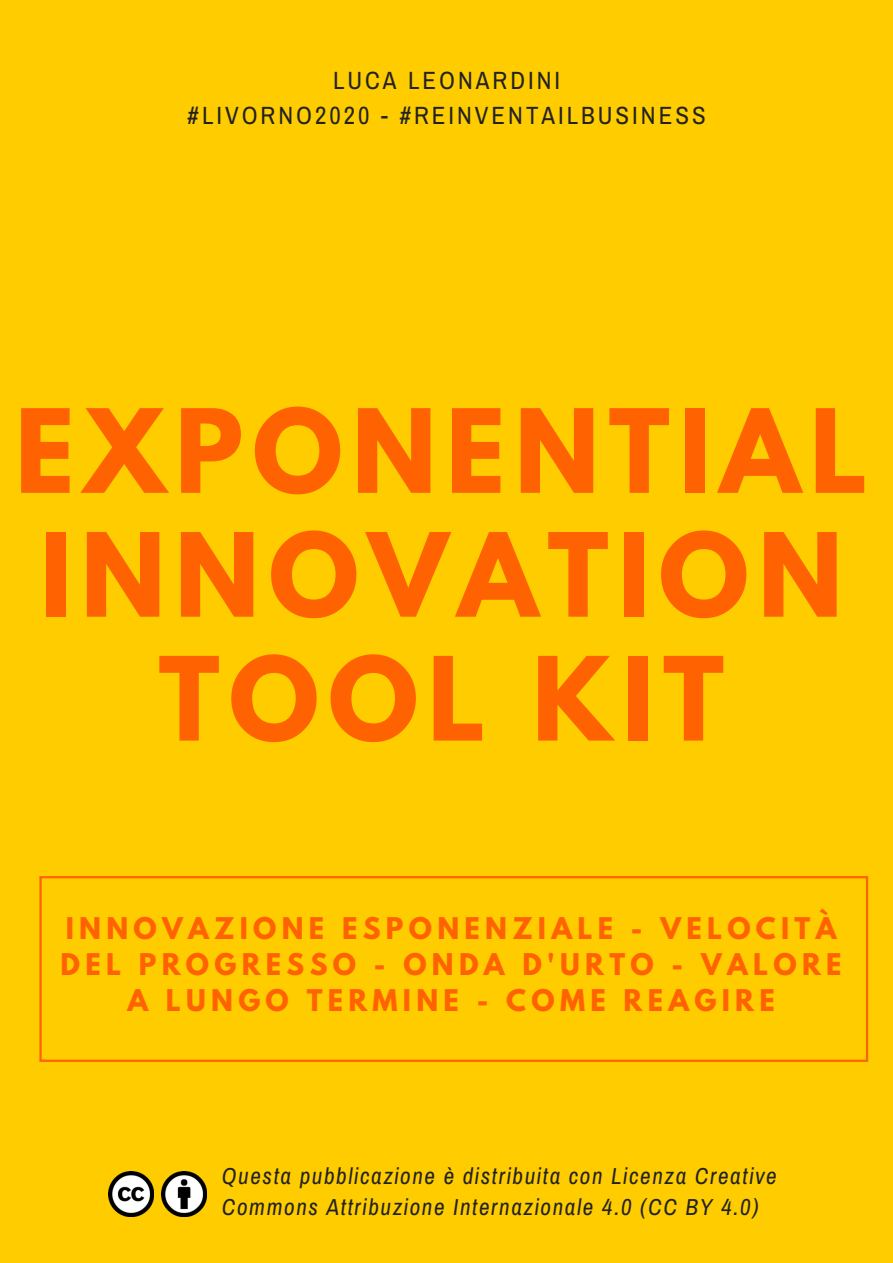
<style>
.page{position:relative;width:893px;height:1263px;background:#fc0}
.page>*{position:absolute;margin:0;border:0;box-sizing:border-box;transform-origin:0 0}
.t1{font:700 102.6px/123.9px "League Spartan";letter-spacing:.09em;color:#ff6200;text-align:center}
.t2{font:700 26.55px/36px "League Spartan";letter-spacing:.2em;color:#ff6200;text-align:center}
.t3{font:24.9px/35px "Archivo Narrow";letter-spacing:.12em;color:#222;text-align:center}
.t4{font:italic 23.25px/31.5px "Archivo Narrow";letter-spacing:.07em;color:#222}
</style>
<div class="page">
<img style="left:161px;top:1171px;width:45px;height:45px">
<img style="left:108px;top:1171px;width:45px;height:45px">
<div style="left:39px;top:876px;width:829px;height:186px;border:2px solid #ff6200"></div>
<p class="t3" style="left:188px;top:62px;width:519px">LUCA LEONARDINI<br>#LIVORNO2020 - #REINVENTAILBUSINESS</p>
<h1 class="t1" style="left:15px;top:403px;width:854px">EXPONENTIAL<br>INNOVATION<br>TOOL KIT</h1>
<p class="t2" style="left:61px;top:914px;width:783px">INNOVAZIONE ESPONENZIALE - VELOCITÀ<br>DEL PROGRESSO - ONDA D'URTO - VALORE<br>A LUNGO TERMINE - COME REAGIRE</p>
<p class="t4" style="left:222px;top:1159px;width:556px">Questa pubblicazione è distribuita con Licenza Creative<br>Commons Attribuzione Internazionale 4.0 (CC BY 4.0)</p>
</div>
